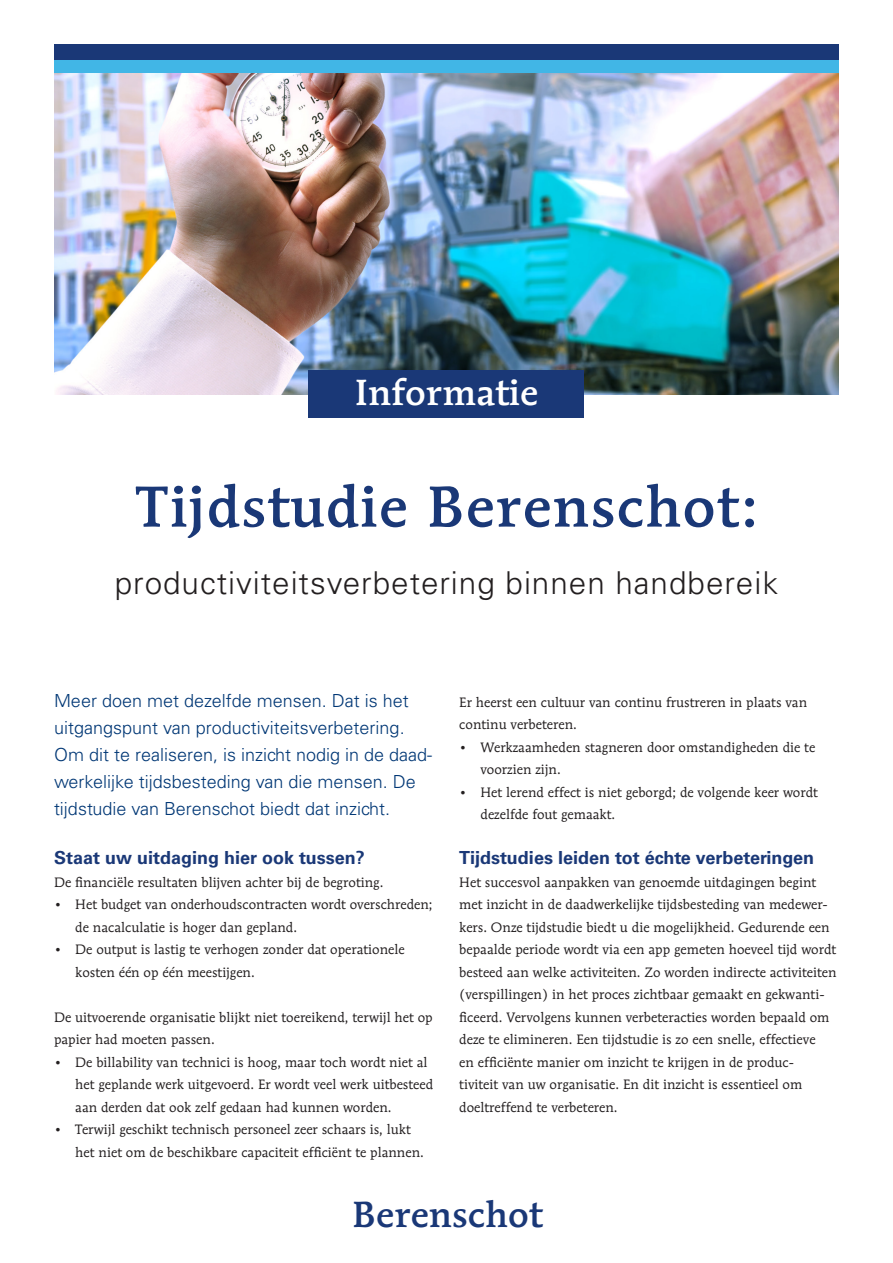
<style>
.page{position:relative;width:893px;height:1263px;background:#fff}
.page>*{position:absolute;margin:0;border:0;box-sizing:border-box;transform-origin:0 0}
.H1_Heading{font:500 57px "Mendoza Roman Std";letter-spacing:.03em;color:#1a3877}
.Thema{font:500 36px "Mendoza Roman Std";letter-spacing:.01em;color:#fff}
.Brood_zonder{font:500 36px "Mendoza Roman Std";letter-spacing:.01em;color:#1a3877}
.P_inleiding_subtitel{font:300 31.5px "Univers LT Std";letter-spacing:.03em;color:#231f20}
.Brood{font:300 18px/27px "Univers LT Std";color:#013775}
.H2_Kop2{font:700 18px "Univers LT Std";color:#1a3877}
.Brood-2{font:13.5px/22.5px "Mendoza Roman Std";color:#231f20}
.Brood_zonder-2{font:13.5px/22.5px "Mendoza Roman Std";color:#231f20}
</style>
<div class="page">
<img style="left:54px;top:73px;width:785px;height:322px">
<div style="left:54px;top:44px;width:392px;height:17px;background:#1a3877"></div>
<div style="left:446px;top:44px;width:393px;height:17px;background:#1a3877"></div>
<div style="left:54px;top:61px;width:785px;height:12px;background:#41b6e6"></div>
<div style="left:309px;top:370px;width:275px;height:47px;background:#1a3877"></div>
<p class="Thema" style="left:355px;top:370px;width:185px">Informatie</p>
<h1 class="H1_Heading" style="left:135px;top:471px;width:625px">Tijdstudie Berenschot:</h1>
<p class="P_inleiding_subtitel" style="left:115px;top:564px;width:665px">productiviteitsverbetering binnen handbereik</p>
<p class="Brood" style="left:54px;top:687px;width:380px">Meer doen met dezelfde mensen. Dat is het uitgangspunt van productiviteitsverbetering.<br>Om dit te realiseren, is inzicht nodig in de daad&shy;werkelijke tijdsbesteding van die mensen. De tijdstudie van Berenschot biedt dat inzicht.</p>
<h2 class="H2_Kop2" style="left:54px;top:847px;width:312px">Staat uw uitdaging hier ook tussen?</h2>
<p class="Brood_zonder-2" style="left:54px;top:870px;width:331px">De financiële resultaten blijven achter bij de begroting.</p>
<p class="Brood-2" style="left:75px;top:893px;width:359px;text-indent:-21px">• Het budget van onderhoudscontracten wordt overschreden; de nacalculatie is hoger dan gepland.</p>
<p class="Brood-2" style="left:75px;top:938px;width:331px;text-indent:-21px">• De output is lastig te verhogen zonder dat operationele kosten één op één meestijgen.</p>
<p class="Brood_zonder-2" style="left:54px;top:1005px;width:380px">De uitvoerende organisatie blijkt niet toereikend, terwijl het op papier had moeten passen.</p>
<p class="Brood-2" style="left:75px;top:1050px;width:359px;text-indent:-21px">• De billability van technici is hoog, maar toch wordt niet al het geplande werk uitgevoerd. Er wordt veel werk uitbesteed aan derden dat ook zelf gedaan had kunnen worden.</p>
<p class="Brood-2" style="left:75px;top:1118px;width:350px;text-indent:-21px">• Terwijl geschikt technisch personeel zeer schaars is, lukt het niet om de beschikbare capaciteit efficiënt te plannen.</p>
<p class="Brood_zonder-2" style="left:459px;top:690px;width:349px">Er heerst een cultuur van continu frustreren in plaats van continu verbeteren.</p>
<p class="Brood-2" style="left:480px;top:735px;width:336px;text-indent:-21px">• Werkzaamheden stagneren door omstandigheden die te voorzien zijn.</p>
<p class="Brood-2" style="left:480px;top:780px;width:339px;text-indent:-21px">• Het lerend effect is niet geborgd; de volgende keer wordt dezelfde fout gemaakt.</p>
<h2 class="H2_Kop2" style="left:459px;top:847px;width:356px">Tijdstudies leiden tot échte verbeteringen</h2>
<p class="Brood-2" style="left:459px;top:870px;width:379px">Het succesvol aanpakken van genoemde uitdagingen begint met inzicht in de daadwerkelijke tijdsbesteding van medewer&shy;kers. Onze tijdstudie biedt u die mogelijkheid. Gedurende een bepaalde periode wordt via een app gemeten hoeveel tijd wordt besteed aan welke activiteiten. Zo worden indirecte activiteiten (verspillingen) in het proces zichtbaar gemaakt en gekwanti&shy;ficeerd. Vervolgens kunnen verbeteracties worden bepaald om deze te elimineren. Een tijdstudie is zo een snelle, effectieve<br>en efficiënte manier om inzicht te krijgen in de produc-<br>tiviteit van uw organisatie. En dit inzicht is essentieel om doeltreffend te verbeteren.</p>
<p class="Brood_zonder" style="left:353px;top:1193px;width:191px">Berenschot</p>
</div>
